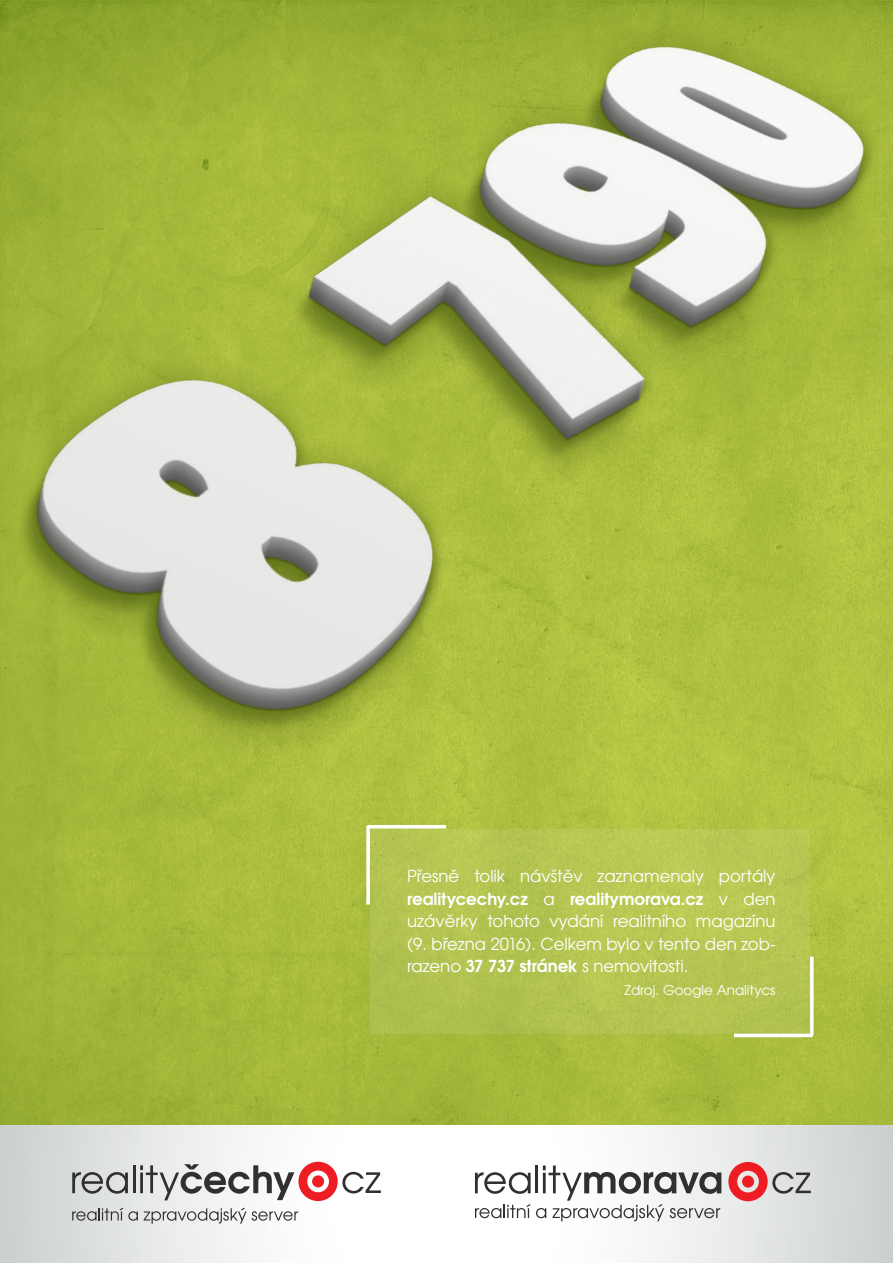
<style>
.page{position:relative;width:893px;height:1263px;background:#fff}
.page>*{position:absolute;margin:0;border:0;box-sizing:border-box;transform-origin:0 0}
.t1{font:16.5px/22.5px "Avant Gar Got Itc LOT Boo";color:#fff;text-align:justify}
.t2{font:16.5px "Avant Gar Got Itc LOT Dem";color:#fff}
.t3{font:13.5px "Avant Gar Got Itc LOT Boo";color:#fff}
.s1{font-family:"Avant Gar Got Itc LOT Boo"}
.s2{font-family:"Avant Gar Got Itc LOT Dem"}
</style>
<div class="page">
<img style="left:0;top:894px;width:893px;height:231px">
<img style="left:0;top:0;width:893px;height:894px">
<svg style="left:0;top:1125px;width:893px;height:138px"></svg>
<svg style="left:475px;top:1165px;width:246px;height:56px"></svg>
<svg style="left:728px;top:1162px;width:83px;height:39px;background:#d59ea0"></svg>
<div style="left:742px;top:1175px;width:12px;height:12px;background:#ee1d23;border-radius:50%"></div>
<svg style="left:72px;top:1207px;width:66px;height:14px"></svg>
<svg style="left:144px;top:1207px;width:154px;height:17px"></svg>
<svg style="left:72px;top:1172px;width:56px;height:22px"></svg>
<hr style="left:133px;top:1165px;width:2px;height:28px;background:#312f30">
<svg style="left:140px;top:1162px;width:241px;height:39px"></svg>
<div style="left:312px;top:1175px;width:12px;height:12px;background:#ee1d23;border-radius:50%"></div>
<div style="left:370px;top:829px;width:440px;height:204px;background:#b5c552"></div>
<hr style="left:367px;top:825px;width:79px;height:3px;background:#fff">
<svg style="left:366px;top:826px;width:4px;height:78px"></svg>
<hr style="left:734px;top:1034px;width:79px;height:3px;background:#fff">
<svg style="left:810px;top:956px;width:4px;height:79px"></svg>
<p class="t1" style="left:407px;top:865px;width:370px">Přesně tolik návštěv zaznamenaly portály</p>
<p class="t2" style="left:407px;top:888px;width:370px">realitycechy.cz <span class="s1">a</span> realitymorava.cz <span class="s1">v den</span></p>
<p class="t1" style="left:407px;top:910px;width:370px">uzávěrky tohoto vydání realitního magazínu (9. března 2016). Celkem bylo v tento den zob&shy;razeno <span class="s2">37 737 stránek</span> s nemovitosti.</p>
<p class="t3" style="left:625px;top:981px;width:152px">Zdroj. Google Analitycs</p>
</div>
